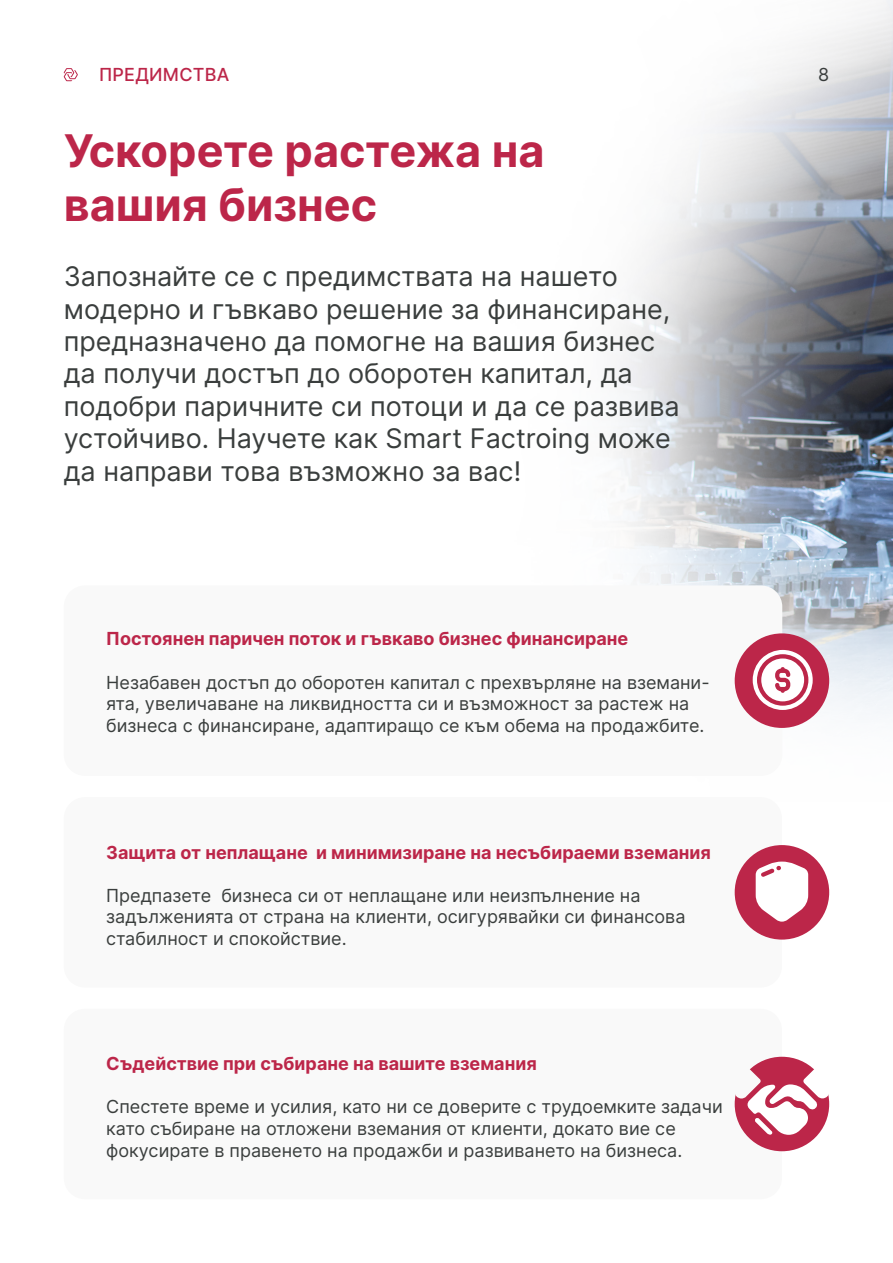
<style>
.page{position:relative;width:893px;height:1263px;background:#fff}
.page>*{position:absolute;margin:0;border:0;box-sizing:border-box;transform-origin:0 0}
.t1{font:700 45px/54px "Inter";color:#bc2649}
.t2{font:27px/32.4px "Inter";color:#3a3e3d}
.t3{font:18px/21.6px "Inter";color:#3a3e3d}
.t4{font:700 18px "Inter";color:#bc2649}
.t5{font:500 18px "Inter";letter-spacing:.01em;color:#bc2649}
</style>
<div class="page">
<img style="left:63px;top:0;width:830px;height:1152px">
<div style="left:64px;top:585px;width:718px;height:191px;background:#f9f9f9;border-radius:21px"></div>
<div style="left:64px;top:797px;width:718px;height:190px;background:#f9f9f9;border-radius:21px"></div>
<div style="left:64px;top:1009px;width:718px;height:190px;background:#f9f9f9;border-radius:21px"></div>
<div style="left:735px;top:633px;width:94px;height:95px;background:#bc2649;border-radius:50%"></div>
<svg style="left:753px;top:650px;width:60px;height:60px"></svg>
<div style="left:735px;top:845px;width:94px;height:94px;background:#bc2649;border-radius:50%"></div>
<svg style="left:756px;top:861px;width:52px;height:61px"></svg>
<div style="left:735px;top:1057px;width:94px;height:94px;background:#bc2649;border-radius:50%"></div>
<svg style="left:735px;top:1057px;width:94px;height:78px"></svg>
<p class="t5" style="left:99px;top:62px;width:132px">ПРЕДИМСТВА</p>
<h1 class="t1" style="left:64px;top:123px;width:482px">Ускорете растежа на вашия бизнес</h1>
<p class="t2" style="left:64px;top:260px;width:618px">Запознайте се с предимствата на нашето модерно и гъвкаво решение за финансиране, предназначено да помогне на вашия бизнес да получи достъп до оборотен капитал, да подобри паричните си потоци и да се развива устойчиво. Научете как Smart Factroing може да направи това възможно за вас!</p>
<p class="t4" style="left:106px;top:626px;width:523px">Постоянен паричен поток и гъвкаво бизнес финансиране</p>
<p class="t3" style="left:106px;top:671px;width:605px">Незабавен достъп до оборотен капитал с прехвърляне на вземани&shy;ята, увеличаване на ликвидността си и възможност за растеж на бизнеса с финансиране, адаптиращо се към обема на продажбите.</p>
<p class="t4" style="left:106px;top:839px;width:606px">Защита от неплащане и минимизиране на несъбираеми вземания</p>
<p class="t3" style="left:106px;top:884px;width:581px">Предпазете бизнеса си от неплащане или неизпълнение на задълженията от страна на клиенти, осигурявайки си финансова стабилност и спокойствие.</p>
<p class="t4" style="left:106px;top:1050px;width:432px">Съдействие при събиране на вашите вземания</p>
<p class="t3" style="left:106px;top:1096px;width:618px">Спестете време и усилия, като ни се доверите с трудоемките задачи като събиране на отложени вземания от клиенти, докато вие се фокусирате в правенето на продажби и развиването на бизнеса.</p>
<p class="t3" style="left:818px;top:63px;width:13px">8</p>
</div>
